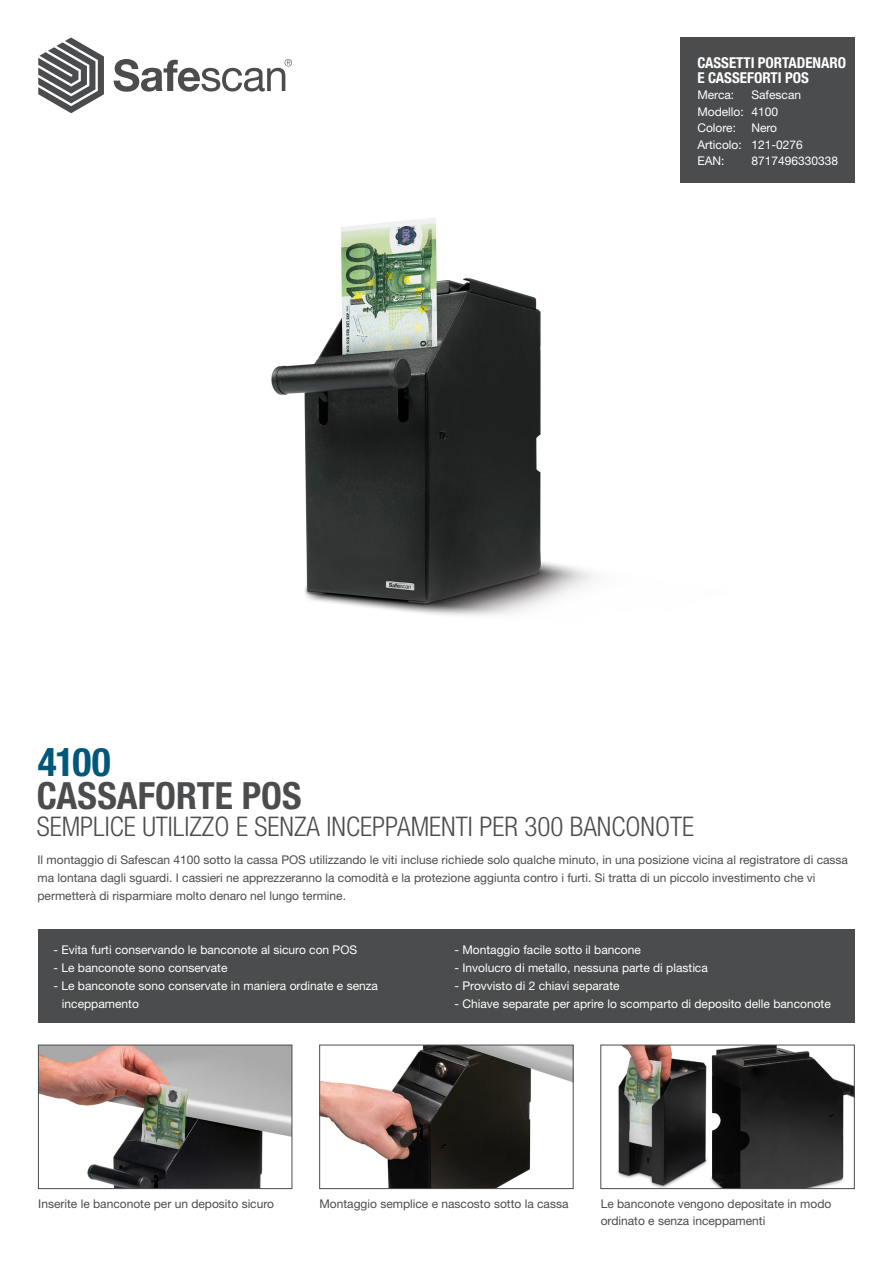
<style>
.page{position:relative;width:893px;height:1263px;background:#fff}
.page>*{position:absolute;margin:0;border:0;box-sizing:border-box;transform-origin:0 0}
.t1{font:700 condensed 39.45px "Helvetica Neue LT Std";color:#005879}
.t2{font:700 condensed 37.5px "Helvetica Neue LT Std";color:#4b4c4d}
.t3{font:300 condensed 27px "Helvetica Neue LT Std";color:#4b4c4d}
.t4{font:700 condensed 15px/15px "Helvetica Neue LT Std";color:#fff}
.Platte_tekst{font:12px/18px "Helvetica Neue LT Std";color:#4b4c4d}
.Tabel{font:12px/18px "Helvetica Neue LT Std";color:#fff}
</style>
<div class="page">
<div style="left:680px;top:37px;width:175px;height:146px;background:#4b4c4d"></div>
<svg style="left:38px;top:37px;width:66px;height:76px"></svg>
<svg style="left:114px;top:59px;width:178px;height:33px"></svg>
<div style="left:38px;top:929px;width:817px;height:94px;background:#4b4c4d"></div>
<img style="left:271px;top:218px;width:322px;height:398px">
<img style="left:321px;top:1047px;width:250px;height:140px">
<div style="left:319px;top:1045px;width:254px;height:144px;border:1px solid #4b4c4d"></div>
<img style="left:617px;top:1047px;width:235px;height:140px">
<div style="left:601px;top:1045px;width:253px;height:144px;border:1px solid #4b4c4d"></div>
<img style="left:40px;top:1047px;width:250px;height:140px">
<div style="left:38px;top:1045px;width:254px;height:144px;border:1px solid #4b4c4d"></div>
<p class="t4" style="left:697px;top:55px;width:150px">CASSETTI PORTADENARO<br>E CASSEFORTI POS</p>
<p class="Tabel" style="left:697px;top:86px;width:38px">Merca:</p>
<p class="Tabel" style="left:751px;top:86px;width:51px">Safescan</p>
<p class="Tabel" style="left:697px;top:102px;width:82px">Modello: 4100</p>
<p class="Tabel" style="left:697px;top:119px;width:40px">Colore:</p>
<p class="Tabel" style="left:751px;top:119px;width:27px">Nero</p>
<p class="Tabel" style="left:697px;top:135px;width:107px">Articolo: 121-0276</p>
<p class="Tabel" style="left:697px;top:152px;width:29px">EAN:</p>
<p class="Tabel" style="left:751px;top:152px;width:88px">8717496330338</p>
<p class="t1" style="left:38px;top:738px;width:75px">4100</p>
<p class="t3" style="left:37px;top:811px;width:659px">SEMPLICE UTILIZZO E SENZA INCEPPAMENTI PER 300 BANCONOTE</p>
<p class="t2" style="left:37px;top:772px;width:266px">CASSAFORTE POS</p>
<p class="Platte_tekst" style="left:38px;top:851px;width:812px">Il montaggio di Safescan 4100 sotto la cassa POS utilizzando le viti incluse richiede solo qualche minuto, in una posizione vicina al registratore di cassa ma lontana dagli sguardi. I cassieri ne apprezzeranno la comodità e la protezione aggiunta contro i furti. Si tratta di un piccolo investimento che vi permetterà di risparmiare molto denaro nel lungo termine.</p>
<p class="Tabel" style="left:53px;top:941px;width:305px">- Evita furti conservando le banconote al sicuro con POS</p>
<p class="Tabel" style="left:53px;top:959px;width:176px">- Le banconote sono conservate</p>
<p class="Tabel" style="left:62px;top:977px;width:317px;text-indent:-9px">- Le banconote sono conservate in maniera ordinate e senza inceppamento</p>
<p class="Tabel" style="left:454px;top:941px;width:188px">- Montaggio facile sotto il bancone</p>
<p class="Tabel" style="left:454px;top:959px;width:255px">- Involucro di metallo, nessuna parte di plastica</p>
<p class="Tabel" style="left:454px;top:977px;width:167px">- Provvisto di 2 chiavi separate</p>
<p class="Tabel" style="left:454px;top:995px;width:378px">- Chiave separate per aprire lo scomparto di deposito delle banconote</p>
<p class="Platte_tekst" style="left:38px;top:1195px;width:237px">Inserite le banconote per un deposito sicuro</p>
<p class="Platte_tekst" style="left:319px;top:1195px;width:250px">Montaggio semplice e nascosto sotto la cassa</p>
<p class="Platte_tekst" style="left:601px;top:1196px;width:232px;line-height:16.5px">Le banconote vengono depositate in modo ordinato e senza inceppamenti</p>
</div>
